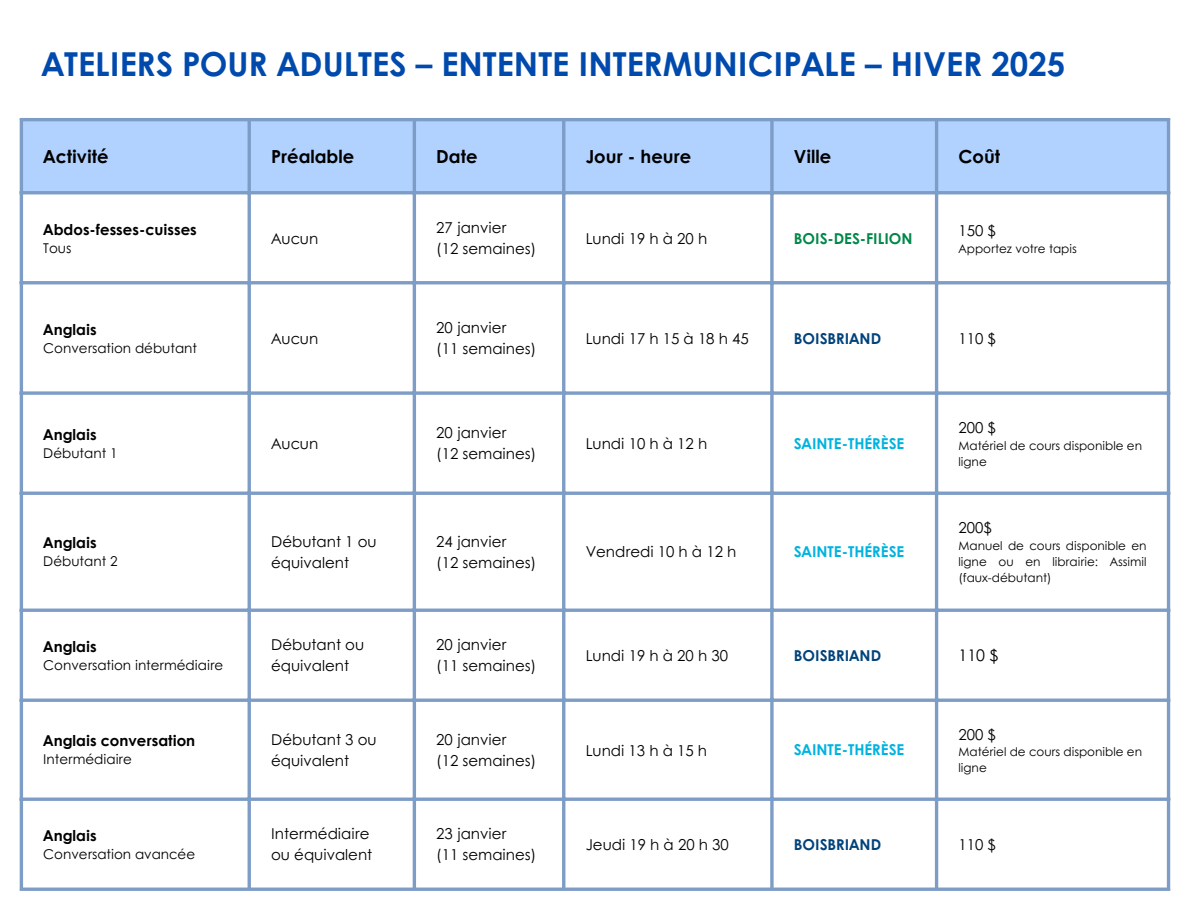
<style>
.page{position:relative;width:1188px;height:918px;background:#fff}
.page>*{position:absolute;margin:0;border:0;box-sizing:border-box;transform-origin:0 0}
.t1{font:700 33px "Century Gothic";color:#004aad}
.t2{font:700 18px "Century Gothic";color:#000}
.t3{font:16.05px "Century Gothic";color:#000}
.t4{font:15px/21px "Century Gothic";color:#000}
.t5{font:700 15px "Century Gothic";color:#000}
.t6{font:700 15px "Century Gothic";color:#00b3df}
.t7{font:700 15px "Century Gothic";color:#00427a}
.t8{font:700 15px "Century Gothic";color:#008749}
.t9{font:13.5px "Century Gothic";color:#000}
.t10{font:12px/16px "Century Gothic";color:#000}
</style>
<div class="page">
<div style="left:23px;top:121px;width:1144px;height:70px;background:#b1d2fe"></div>
<hr style="left:20px;top:121px;width:3px;height:767px;background:#7d9cc6">
<hr style="left:248px;top:121px;width:3px;height:767px;background:#7d9cc6">
<hr style="left:413px;top:121px;width:3px;height:767px;background:#7d9cc6">
<hr style="left:562px;top:121px;width:3px;height:767px;background:#7d9cc6">
<svg style="left:770px;top:121px;width:4px;height:767px;fill:#7d9cc6"></svg>
<hr style="left:935px;top:121px;width:3px;height:767px;background:#7d9cc6">
<hr style="left:1167px;top:121px;width:3px;height:767px;background:#7d9cc6">
<hr style="left:20px;top:118px;width:1150px;height:3px;background:#7d9cc6">
<hr style="left:20px;top:191px;width:1150px;height:3px;background:#7d9cc6">
<hr style="left:20px;top:281px;width:1150px;height:3px;background:#7d9cc6">
<svg style="left:23px;top:391px;width:1144px;height:4px;fill:#7d9cc6"></svg>
<hr style="left:20px;top:492px;width:1150px;height:3px;background:#7d9cc6">
<hr style="left:20px;top:609px;width:1150px;height:3px;background:#7d9cc6">
<hr style="left:20px;top:699px;width:1150px;height:3px;background:#7d9cc6">
<hr style="left:20px;top:798px;width:1150px;height:3px;background:#7d9cc6">
<hr style="left:20px;top:888px;width:1150px;height:3px;background:#7d9cc6">
<p class="t1" style="left:41px;top:39px;width:1025px">ATELIERS POUR ADULTES – ENTENTE INTERMUNICIPALE – HIVER 2025</p>
<h1 class="t2" style="left:43px;top:142px;width:67px">Activité</h1>
<p class="t2" style="left:271px;top:142px;width:85px">Préalable</p>
<p class="t2" style="left:436px;top:142px;width:43px">Date</p>
<p class="t2" style="left:586px;top:142px;width:107px">Jour - heure</p>
<p class="t2" style="left:794px;top:142px;width:39px">Ville</p>
<p class="t2" style="left:959px;top:142px;width:43px">Coût</p>
<p class="t5" style="left:43px;top:218px;width:155px">Abdos-fesses-cuisses</p>
<p class="t9" style="left:43px;top:237px;width:30px">Tous</p>
<p class="t4" style="left:271px;top:227px;width:49px">Aucun</p>
<p class="t4" style="left:436px;top:216px;width:72px">27 janvier</p>
<p class="t4" style="left:436px;top:237px;width:101px">(12 semaines)</p>
<p class="t4" style="left:586px;top:227px;width:123px">Lundi 19 h à 20 h</p>
<p class="t8" style="left:794px;top:227px;width:120px">BOIS-DES-FILION</p>
<p class="t4" style="left:959px;top:219px;width:39px">150 $</p>
<p class="t10" style="left:959px;top:240px;width:120px">Apportez votre tapis</p>
<p class="t5" style="left:43px;top:318px;width:55px">Anglais</p>
<p class="t9" style="left:43px;top:337px;width:155px">Conversation débutant</p>
<p class="t4" style="left:271px;top:327px;width:49px">Aucun</p>
<p class="t4" style="left:436px;top:316px;width:72px">20 janvier</p>
<p class="t4" style="left:436px;top:337px;width:101px">(11 semaines)</p>
<p class="t4" style="left:586px;top:327px;width:165px">Lundi 17 h 15 à 18 h 45</p>
<p class="t7" style="left:794px;top:327px;width:89px">BOISBRIAND</p>
<p class="t4" style="left:959px;top:327px;width:39px">110 $</p>
<p class="t5" style="left:43px;top:423px;width:55px">Anglais</p>
<p class="t9" style="left:43px;top:443px;width:76px">Débutant 1</p>
<p class="t4" style="left:271px;top:432px;width:49px">Aucun</p>
<p class="t4" style="left:436px;top:421px;width:72px">20 janvier</p>
<p class="t4" style="left:436px;top:442px;width:101px">(12 semaines)</p>
<p class="t4" style="left:586px;top:432px;width:123px">Lundi 10 h à 12 h</p>
<p class="t6" style="left:794px;top:432px;width:112px">SAINTE-THÉRÈSE</p>
<p class="t4" style="left:959px;top:416px;width:39px">200 $</p>
<p class="t10" style="left:959px;top:437px;width:185px">Matériel de cours disponible en ligne</p>
<p class="t5" style="left:43px;top:531px;width:55px">Anglais</p>
<p class="t9" style="left:43px;top:551px;width:76px">Débutant 2</p>
<p class="t4" style="left:271px;top:531px;width:107px">Débutant 1 ou</p>
<p class="t4" style="left:271px;top:552px;width:80px">équivalent</p>
<p class="t4" style="left:436px;top:531px;width:72px">24 janvier</p>
<p class="t4" style="left:436px;top:552px;width:101px">(12 semaines)</p>
<p class="t4" style="left:586px;top:541px;width:152px">Vendredi 10 h à 12 h</p>
<p class="t6" style="left:794px;top:540px;width:112px">SAINTE-THÉRÈSE</p>
<p class="t4" style="left:959px;top:516px;width:35px">200$</p>
<p class="t10" style="left:959px;top:537px;width:190px;text-align:justify">Manuel de cours disponible en ligne ou en librairie: Assimil (faux-débutant)</p>
<p class="t5" style="left:43px;top:635px;width:55px">Anglais</p>
<p class="t9" style="left:43px;top:655px;width:181px">Conversation intermédiaire</p>
<p class="t4" style="left:271px;top:634px;width:95px">Débutant ou équivalent</p>
<p class="t4" style="left:436px;top:634px;width:72px">20 janvier</p>
<p class="t4" style="left:436px;top:655px;width:101px">(11 semaines)</p>
<p class="t4" style="left:586px;top:645px;width:144px">Lundi 19 h à 20 h 30</p>
<p class="t7" style="left:794px;top:644px;width:89px">BOISBRIAND</p>
<p class="t3" style="left:959px;top:643px;width:41px">110 $</p>
<p class="t5" style="left:43px;top:729px;width:154px">Anglais conversation</p>
<p class="t9" style="left:43px;top:749px;width:90px">Intermédiaire</p>
<p class="t4" style="left:271px;top:729px;width:107px">Débutant 3 ou équivalent</p>
<p class="t4" style="left:436px;top:729px;width:72px">20 janvier</p>
<p class="t4" style="left:436px;top:750px;width:101px">(12 semaines)</p>
<p class="t4" style="left:586px;top:740px;width:123px">Lundi 13 h à 15 h</p>
<p class="t6" style="left:794px;top:738px;width:112px">SAINTE-THÉRÈSE</p>
<p class="t4" style="left:959px;top:723px;width:39px">200 $</p>
<p class="t10" style="left:959px;top:743px;width:185px">Matériel de cours disponible en ligne</p>
<p class="t5" style="left:43px;top:824px;width:55px">Anglais</p>
<p class="t9" style="left:43px;top:844px;width:153px">Conversation avancée</p>
<p class="t4" style="left:271px;top:823px;width:103px">Intermédiaire ou équivalent</p>
<p class="t4" style="left:436px;top:823px;width:72px">23 janvier</p>
<p class="t4" style="left:436px;top:844px;width:101px">(11 semaines)</p>
<p class="t4" style="left:586px;top:834px;width:145px">Jeudi 19 h à 20 h 30</p>
<p class="t7" style="left:794px;top:833px;width:89px">BOISBRIAND</p>
<p class="t4" style="left:959px;top:834px;width:39px">110 $</p>
</div>
